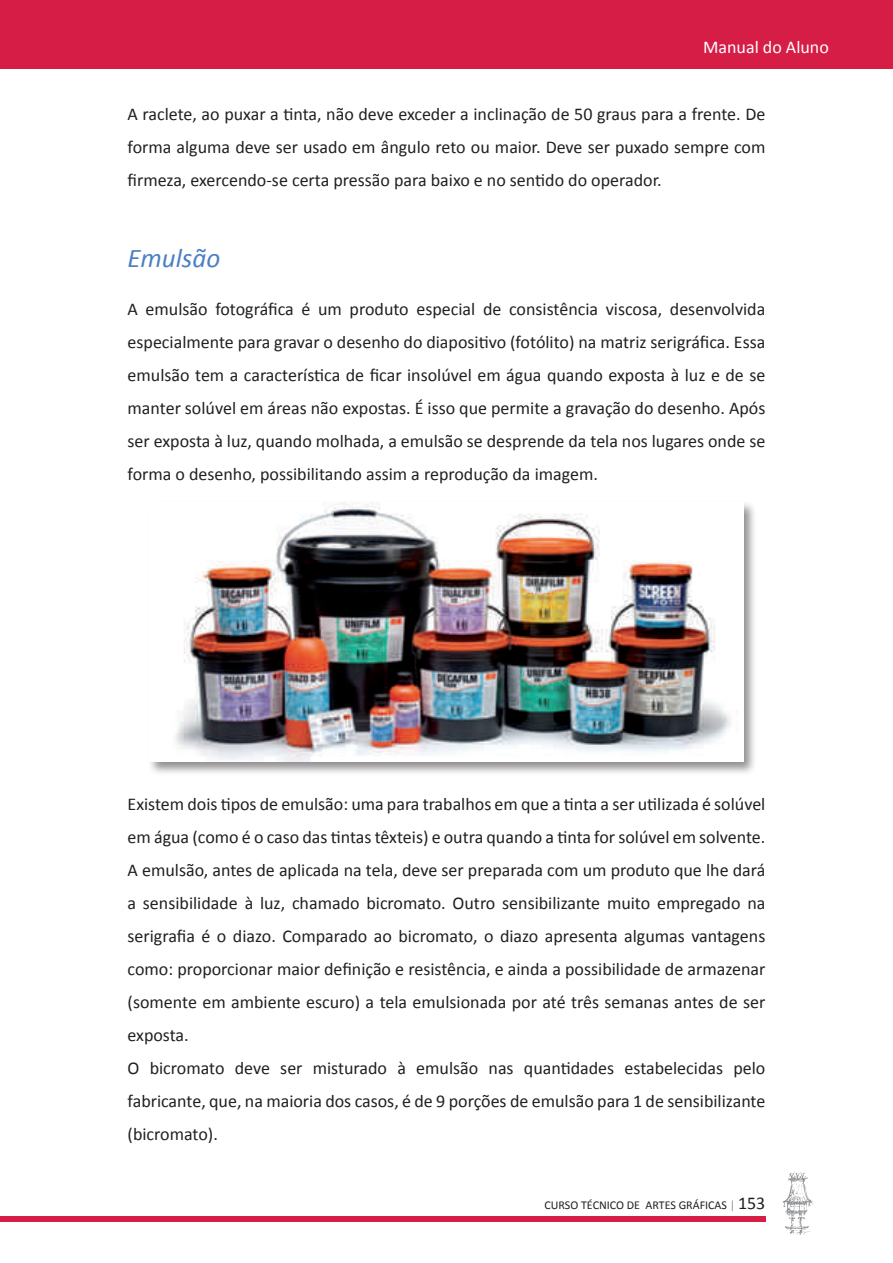
<style>
.page{position:relative;width:893px;height:1263px;background:#fff}
.page>*{position:absolute;margin:0;border:0;box-sizing:border-box;transform-origin:0 0}
.Tx_Subtítulo{font:italic 27px "Calibri";color:#4a80c2}
.Tx_Normal{font:18px/33px "Calibri";color:#231f20;text-align:justify}
.t1{font:18px "Calibri";color:#fff}
.t2{font:12px "Calibri";color:#231f20}
.s1{color:#8f9194}
.s2{font-size:18px}
</style>
<div class="page">
<div style="left:0;top:1216px;width:765px;height:5px;background:#d61d46"></div>
<div style="left:0;top:0;width:893px;height:68px;background:#d61d46"></div>
<svg style="left:783px;top:1171px;width:30px;height:64px"></svg>
<div style="left:148px;top:501px;width:609px;height:275px;background:#231f20;opacity:.5"></div>
<img style="left:150px;top:503px;width:593px;height:258px">
<p class="t1" style="left:703px;top:35px;width:127px">Manual do Aluno</p>
<p class="Tx_Normal" style="left:128px;top:97px;width:639px">A raclete, ao puxar a tinta, não deve exceder a inclinação de 50 graus para a frente. De forma alguma deve ser usado em ângulo reto ou maior. Deve ser puxado sempre com firmeza, exercendo-se certa pressão para baixo e no sentido do operador.</p>
<p class="Tx_Subtítulo" style="left:128px;top:239px;width:94px">Emulsão</p>
<p class="Tx_Normal" style="left:128px;top:292px;width:639px">A emulsão fotográfica é um produto especial de consistência viscosa, desenvolvida especialmente para gravar o desenho do diapositivo (fotólito) na matriz serigráfica. Essa emulsão tem a característica de ficar insolúvel em água quando exposta à luz e de se manter solúvel em áreas não expostas. É isso que permite a gravação do desenho. Após ser exposta à luz, quando molhada, a emulsão se desprende da tela nos lugares onde se forma o desenho, possibilitando assim a reprodução da imagem.</p>
<p class="Tx_Normal" style="left:128px;top:787px;width:639px">Existem dois tipos de emulsão: uma para trabalhos em que a tinta a ser utilizada é solúvel em água (como é o caso das tintas têxteis) e outra quando a tinta for solúvel em solvente.</p>
<p class="Tx_Normal" style="left:128px;top:853px;width:639px">A emulsão, antes de aplicada na tela, deve ser preparada com um produto que lhe dará a sensibilidade à luz, chamado bicromato. Outro sensibilizante muito empregado na serigrafia é o diazo. Comparado ao bicromato, o diazo apresenta algumas vantagens como: proporcionar maior definição e resistência, e ainda a possibilidade de armazenar (somente em ambiente escuro) a tela emulsionada por até três semanas antes de ser exposta.</p>
<p class="Tx_Normal" style="left:128px;top:1051px;width:639px">O bicromato deve ser misturado à emulsão nas quantidades estabelecidas pelo fabricante, que, na maioria dos casos, é de 9 porções de emulsão para 1 de sensibilizante (bicromato).</p>
<p class="t2" style="left:544px;top:1197px;width:222px">CURSO TÉCNICO DE ARTES GRÁFICAS <span class="s1">|</span> <span class="s2">153</span></p>
</div>
